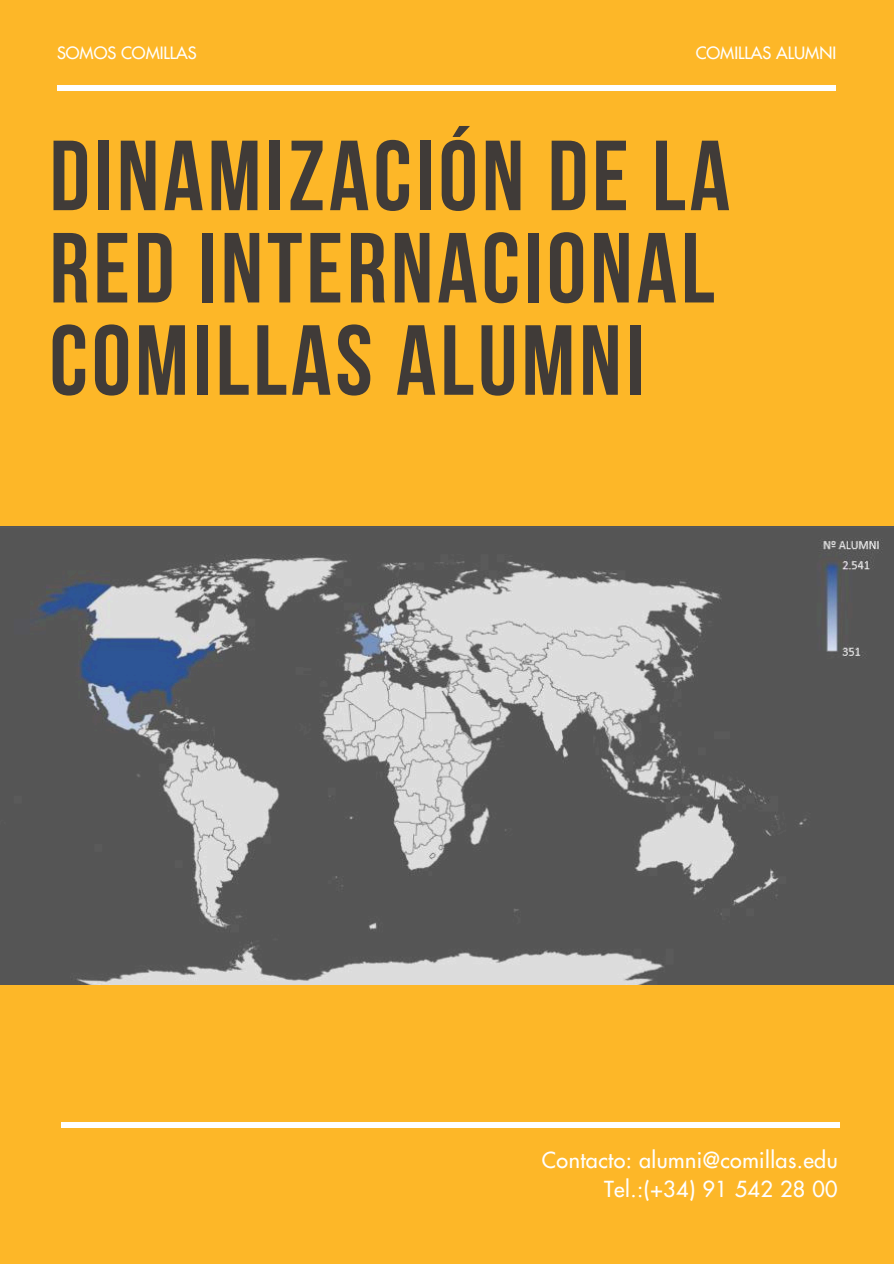
<style>
.page{position:relative;width:894px;height:1264px;background:#fff}
.page>*{position:absolute;margin:0;border:0;box-sizing:border-box;transform-origin:0 0}
.t1{font:700 99.3px/92.2px "Bebas Neue";letter-spacing:.04em;color:#403b38}
.t2{font:500 21.45px/29.2px "Futura Std";letter-spacing:.02em;color:#fff;text-align:right}
.t3{font:500 16.5px "Futura Std";color:#fff}
</style>
<div class="page">
<div style="left:0;top:0;width:893px;height:1263px;background:#fdb728"></div>
<div style="left:57px;top:85px;width:778px;height:6px;background:#fff"></div>
<div style="left:62px;top:1122px;width:777px;height:5px;background:#fff"></div>
<img style="left:0;top:526px;width:893px;height:458px">
<p class="t3" style="left:57px;top:45px;width:141px">SOMOS COMILLAS</p>
<h1 class="t3" style="left:695px;top:45px;width:142px">COMILLAS ALUMNI</h1>
<p class="t1" style="left:50px;top:139px;width:682px">DINAMIZACIÓN DE LA<br>RED INTERNACIONAL<br>COMILLAS ALUMNI</p>
<h2 class="t2" style="left:542px;top:1146px;width:297px">Contacto: alumni@comillas.edu<br>Tel.:(+34) 91 542 28 00</h2>
</div>
